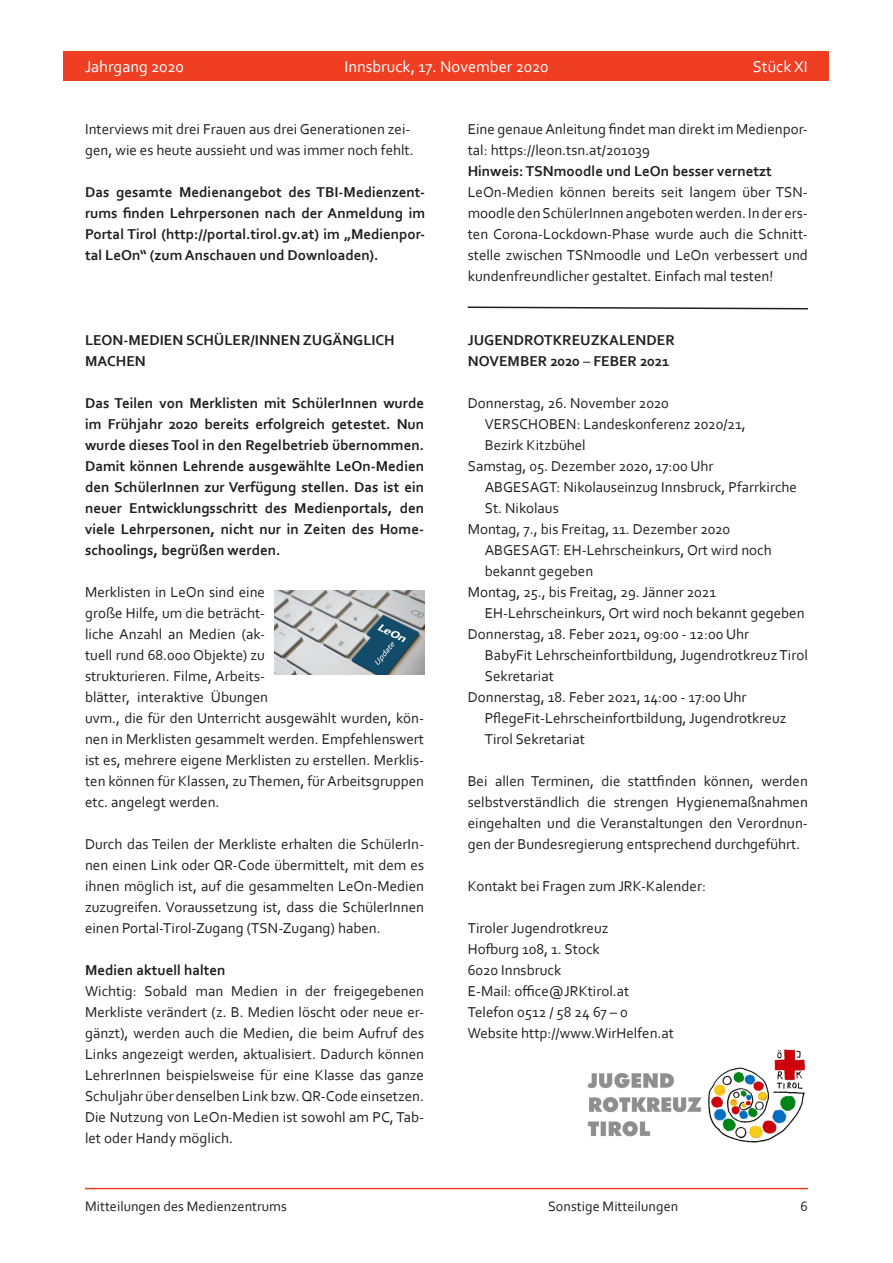
<style>
.page{position:relative;width:893px;height:1263px;background:#fff}
.page>*{position:absolute;margin:0;border:0;box-sizing:border-box;transform-origin:0 0}
.t1{font:16.5px "Corbel";color:#fff}
.t2{font:15px/21px "Corbel";color:#231f20}
.t3{font:700 15px/21px "Corbel";color:#231f20;text-align:justify}
.t4{font:14.25px "Corbel";color:#231f20}
.s1{font-weight:400}
</style>
<div class="page">
<div style="left:64px;top:51px;width:765px;height:30px;background:#ef3e22"></div>
<hr style="left:85px;top:1188px;width:723px;height:1px;background:#ef3e22">
<img style="left:587px;top:1049px;width:219px;height:94px">
<img style="left:275px;top:591px;width:150px;height:83px">
<svg style="left:467px;top:306px;width:341px;height:4px"></svg>
<p class="t1" style="left:85px;top:56px;width:101px">Jahrgang 2020</p>
<p class="t1" style="left:344px;top:56px;width:206px">Innsbruck, 17. November 2020</p>
<p class="t1" style="left:753px;top:56px;width:57px">Stück XI</p>
<p class="t2" style="left:85px;top:119px;width:330px">Interviews mit drei Frauen aus drei Generationen zei&shy;gen, wie es heute aussieht und was immer noch fehlt.</p>
<p class="t3" style="left:85px;top:182px;width:342px">Das gesamte Medienangebot des TBI-Medienzent&shy;rums finden Lehrpersonen nach der Anmeldung im Portal Tirol (http://portal.tirol.gv.at) im „Medienpor&shy;tal LeOn“ (zum Anschauen und Downloaden).</p>
<p class="t3" style="left:85px;top:329px;width:311px">LEON-MEDIEN SCHÜLER/INNEN ZUGÄNGLICH</p>
<p class="t3" style="left:85px;top:350px;width:62px">MACHEN</p>
<p class="t3" style="left:85px;top:392px;width:341px">Das Teilen von Merklisten mit SchülerInnen wurde im Frühjahr 2020 bereits erfolgreich getestet. Nun wurde dieses Tool in den Regelbetrieb übernommen.<br>Damit können Lehrende ausgewählte LeOn-Medien den SchülerInnen zur Verfügung stellen. Das ist ein neuer Entwicklungsschritt des Medienportals, den viele Lehrpersonen, nicht nur in Zeiten des Home&shy;schoolings, begrüßen werden.</p>
<p class="t2" style="left:85px;top:581px;width:341px">Merklisten in LeOn sind eine<br>große Hilfe, um die beträcht-<br>liche Anzahl an Medien (ak-<br>tuell rund 68.000 Objekte) zu<br>strukturieren. Filme, Arbeits-<br>blätter, interaktive Übungen<br>uvm., die für den Unterricht ausgewählt wurden, kön&shy;nen in Merklisten gesammelt werden. Empfehlenswert ist es, mehrere eigene Merklisten zu erstellen. Merklis&shy;ten können für Klassen, zu Themen, für Arbeitsgruppen etc. angelegt werden.</p>
<p class="t2" style="left:85px;top:833px;width:341px;text-align:justify">Durch das Teilen der Merkliste erhalten die SchülerIn&shy;nen einen Link oder QR-Code übermittelt, mit dem es ihnen möglich ist, auf die gesammelten LeOn-Medien zuzugreifen. Voraussetzung ist, dass die SchülerInnen einen Portal-Tirol-Zugang (TSN-Zugang) haben.</p>
<p class="t3" style="left:85px;top:959px;width:142px">Medien aktuell halten</p>
<p class="t2" style="left:85px;top:980px;width:341px;text-align:justify">Wichtig: Sobald man Medien in der freigegebenen Merkliste verändert (z. B. Medien löscht oder neue er&shy;gänzt), werden auch die Medien, die beim Aufruf des Links angezeigt werden, aktualisiert. Dadurch können LehrerInnen beispielsweise für eine Klasse das ganze Schuljahr über denselben Link bzw. QR-Code einsetzen.</p>
<p class="t2" style="left:85px;top:1106px;width:341px">Die Nutzung von LeOn-Medien ist sowohl am PC, Tab&shy;let oder Handy möglich.</p>
<p class="t2" style="left:468px;top:119px;width:342px">Eine genaue Anleitung findet man direkt im Medienpor&shy;tal: https://leon.tsn.at/201039</p>
<p class="t3" style="left:468px;top:161px;width:306px">Hinweis: TSNmoodle und LeOn besser vernetzt</p>
<p class="t2" style="left:468px;top:182px;width:342px;text-align:justify">LeOn-Medien können bereits seit langem über TSN&shy;moodle den SchülerInnen angeboten werden. In der ers&shy;ten Corona-Lockdown-Phase wurde auch die Schnitt&shy;stelle zwischen TSNmoodle und LeOn verbessert und kundenfreundlicher gestaltet. Einfach mal testen!</p>
<p class="t3" style="left:468px;top:329px;width:209px">JUGENDROTKREUZKALENDER</p>
<p class="t3" style="left:468px;top:350px;width:203px">NOVEMBER 2020 <span class="s1">–</span> FEBER 2021</p>
<p class="t2" style="left:468px;top:392px;width:203px">Donnerstag, 26. November 2020</p>
<p class="t2" style="left:485px;top:413px;width:263px">VERSCHOBEN: Landeskonferenz 2020/21,</p>
<p class="t2" style="left:485px;top:434px;width:102px">Bezirk Kitzbühel</p>
<p class="t2" style="left:468px;top:455px;width:247px">Samstag, 05. Dezember 2020, 17:00 Uhr</p>
<p class="t2" style="left:485px;top:476px;width:314px">ABGESAGT: Nikolauseinzug Innsbruck, Pfarrkirche<br>St. Nikolaus</p>
<p class="t2" style="left:468px;top:518px;width:264px">Montag, 7., bis Freitag, 11. Dezember 2020</p>
<p class="t2" style="left:485px;top:539px;width:289px">ABGESAGT: EH-Lehrscheinkurs, Ort wird noch bekannt gegeben</p>
<p class="t2" style="left:468px;top:581px;width:250px">Montag, 25., bis Freitag, 29. Jänner 2021</p>
<p class="t2" style="left:485px;top:602px;width:321px">EH-Lehrscheinkurs, Ort wird noch bekannt gegeben</p>
<p class="t2" style="left:468px;top:623px;width:283px">Donnerstag, 18. Feber 2021, 09:00 - 12:00 Uhr</p>
<p class="t2" style="left:485px;top:644px;width:325px">BabyFit Lehrscheinfortbildung, Jugendrotkreuz Tirol<br>Sekretariat</p>
<p class="t2" style="left:468px;top:686px;width:280px">Donnerstag, 18. Feber 2021, 14:00 - 17:00 Uhr</p>
<p class="t2" style="left:485px;top:707px;width:303px">PflegeFit-Lehrscheinfortbildung, Jugendrotkreuz</p>
<p class="t2" style="left:485px;top:728px;width:102px">Tirol Sekretariat</p>
<p class="t2" style="left:468px;top:770px;width:342px;text-align:justify">Bei allen Terminen, die stattfinden können, werden selbstverständlich die strengen Hygienemaßnahmen eingehalten und die Veranstaltungen den Verordnun&shy;gen der Bundesregierung entsprechend durchgeführt.</p>
<p class="t2" style="left:468px;top:875px;width:240px">Kontakt bei Fragen zum JRK-Kalender:</p>
<p class="t2" style="left:468px;top:917px;width:142px">Tiroler Jugendrotkreuz</p>
<p class="t2" style="left:468px;top:938px;width:134px">Hofburg 108, 1. Stock</p>
<p class="t2" style="left:468px;top:959px;width:95px">6020 Innsbruck</p>
<p class="t2" style="left:468px;top:980px;width:163px">E-Mail: office@JRKtirol.at</p>
<p class="t2" style="left:468px;top:1001px;width:162px">Telefon 0512 / 58 24 67 – 0</p>
<p class="t2" style="left:468px;top:1022px;width:208px">Website http://www.WirHelfen.at</p>
<p class="t4" style="left:85px;top:1197px;width:203px">Mitteilungen des Medienzentrums</p>
<p class="t4" style="left:548px;top:1197px;width:132px">Sonstige Mitteilungen</p>
<p class="t4" style="left:800px;top:1197px;width:9px">6</p>
</div>
